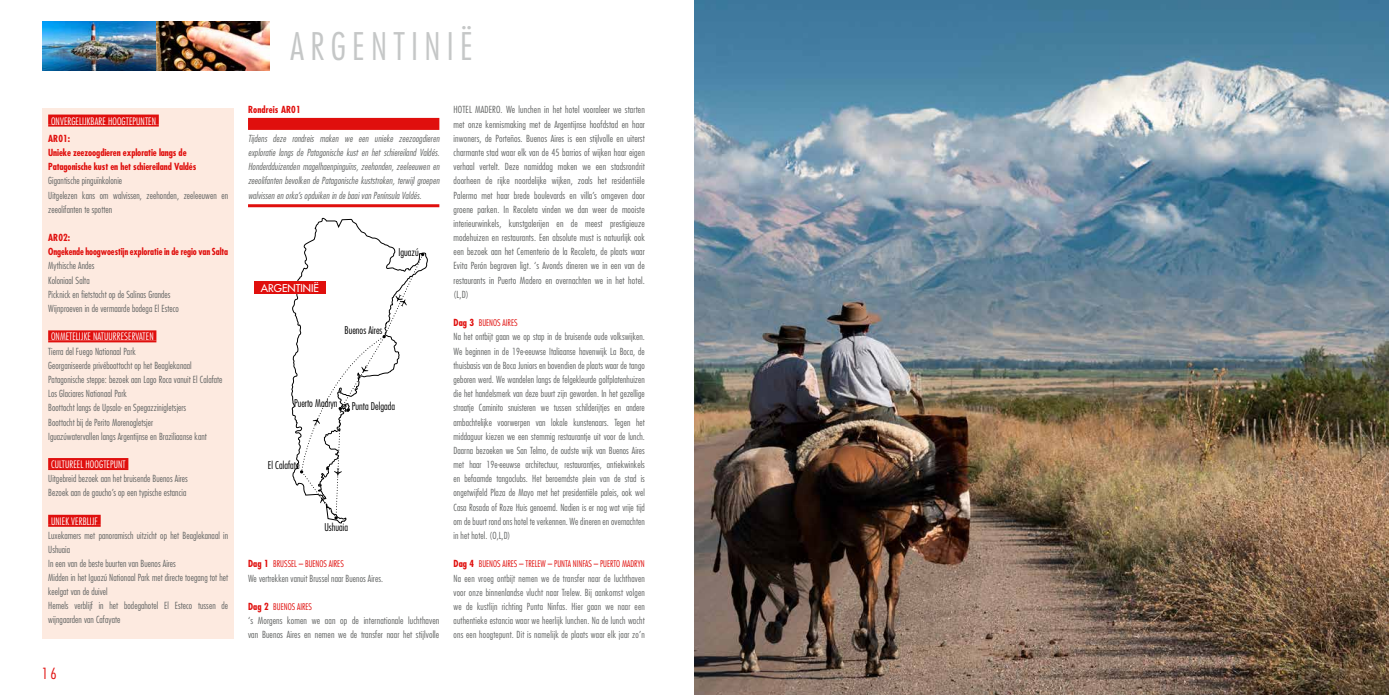
<style>
.page{position:relative;width:1389px;height:695px;background:#fff}
.page>*{position:absolute;margin:0;border:0;box-sizing:border-box;transform-origin:0 0}
.t1{font:300 condensed 37px "Futura Std";letter-spacing:.17em;color:#c5c7c7}
.t2{font:300 condensed 15px "Futura Std";color:#e00f0d}
.t3{font:300 condensed 10.4px "Futura Std";color:#000}
.t4{font:500 10.4px "Futura Std";color:#fff}
.t5{font:300 condensed 10px "Futura Std";letter-spacing:.01em;color:#fff}
.t6{font:300 condensed 9.5px/14.2px "Futura Std";letter-spacing:.01em;color:#626463}
.t7{font:300 condensed 9.5px/14.2px "Futura Std";letter-spacing:.01em;color:#626463;scale:1.04 1}
.t8{font:italic 300 condensed 9.5px/14.2px "Futura Std";letter-spacing:.01em;color:#626463;text-align:justify}
.t9{font:700 condensed 9.5px/14.2px "Futura Std";letter-spacing:-.01em;color:#e00f0d}
.t10{font:700 condensed 9.5px "Futura Std";letter-spacing:.01em;color:#e00f0d}
.t11{font:300 condensed 9px "Futura Std";color:#e00f0d}
.s1{font-weight:700;font-size:9.5px}
</style>
<div class="page">
<img style="left:694px;top:0;width:695px;height:694px">
<img style="left:156px;top:21px;width:113px;height:50px">
<img style="left:43px;top:21px;width:113px;height:50px">
<div style="left:248px;top:118px;width:191px;height:12px;background:#e00f0d"></div>
<hr style="left:248px;top:204px;width:191px;height:3px;background:#e00f0d">
<div style="left:43px;top:108px;width:191px;height:530px;background:#fdeae0"></div>
<div style="left:48px;top:114px;width:111px;height:10px;background:#e00f0d"></div>
<hr style="left:48px;top:124px;width:111px;height:2px;background:#e00f0d">
<div style="left:48px;top:330px;width:108px;height:10px;background:#e00f0d"></div>
<hr style="left:48px;top:340px;width:108px;height:2px;background:#e00f0d">
<div style="left:48px;top:458px;width:80px;height:10px;background:#e00f0d"></div>
<hr style="left:48px;top:468px;width:80px;height:2px;background:#e00f0d">
<div style="left:48px;top:514px;width:53px;height:10px;background:#e00f0d"></div>
<hr style="left:48px;top:524px;width:53px;height:2px;background:#e00f0d">
<div style="left:254px;top:281px;width:71px;height:13px;background:#e00f0d"></div>
<svg style="left:292px;top:218px;width:136px;height:305px"></svg>
<p class="t5" style="left:51px;top:115px;width:107px">ONVERGELIJKBARE HOOGTEPUNTEN</p>
<p class="t9" style="left:48px;top:131px;width:150px">AR01:<br>Unieke zeezoogdieren exploratie langs de<br>Patagonische kust en het schiereiland Valdés</p>
<p class="t6" style="left:48px;top:174px;width:182px">Gigantische pinguïnkolonie<br>Uitgelezen kans om walvissen, zeehonden, zeeleeuwen en zeeolifanten te spotten</p>
<p class="t9" style="left:48px;top:230px;width:182px">AR02:<br>Ongekende hoogwoestijn exploratie in de regio van Salta</p>
<p class="t6" style="left:48px;top:259px;width:132px">Mythische Andes<br>Koloniaal Salta<br>Picknick en fietstocht op de Salinas Grandes<br>Wijnproeven in de vermaarde bodega El Esteco</p>
<p class="t5" style="left:51px;top:331px;width:104px">ONMETELIJKE NATUURRESERVATEN</p>
<p class="t6" style="left:48px;top:344px;width:176px">Tierra del Fuego Nationaal Park<br>Georganiseerde privéboottocht op het Beaglekanaal Patagonische steppe: bezoek aan Lago Roca vanuit El Calafate Los Glaciares Nationaal Park<br>Boottocht langs de Upsala- en Spegazzinigletsjers<br>Boottocht bij de Perito Morenogletsjer<br>Iguazúwatervallen langs Argentijnse en Braziliaanse kant</p>
<p class="t5" style="left:51px;top:458px;width:76px">CULTUREEL HOOGTEPUNT</p>
<p class="t6" style="left:48px;top:471px;width:141px">Uitgebreid bezoek aan het bruisende Buenos Aires<br>Bezoek aan de gaucho’s op een typische estancia</p>
<p class="t5" style="left:51px;top:515px;width:48px">UNIEK VERBLIJF</p>
<p class="t6" style="left:48px;top:528px;width:182px">Luxekamers met panoramisch uitzicht op het Beaglekanaal in Ushuaia<br>In een van de beste buurten van Buenos Aires<br>Midden in het Iguazú Nationaal Park met directe toegang tot het keelgat van de duivel<br>Hemels verblijf in het bodegahotel El Esteco tussen de wijngaarden van Cafayate</p>
<h2 class="t2" style="left:42px;top:664px;width:17px">16</h2>
<h1 class="t1" style="left:291px;top:24px;width:184px">ARGENTINIË</h1>
<p class="t10" style="left:248px;top:104px;width:54px">Rondreis AR01</p>
<p class="t8" style="left:248px;top:131px;width:193px">Tijdens deze rondreis maken we een unieke zeezoogdieren exploratie langs de Patagonische kust en het schiereiland Valdés.<br>Honderdduizenden magelhaenpinguïns, zeehonden, zeeleeuwen en zeeolifanten bevolken de Patagonische kuststroken, terwijl groepen walvissen en orka’s opduiken in de baai van Península Valdés.</p>
<p class="t4" style="left:261px;top:282px;width:60px">ARGENTINIË</p>
<p class="t3" style="left:399px;top:246px;width:22px">Iguazú</p>
<p class="t3" style="left:345px;top:324px;width:39px">Buenos Aires</p>
<p class="t3" style="left:294px;top:396px;width:45px">Puerto Madryn</p>
<p class="t3" style="left:352px;top:400px;width:45px">Punta Delgada</p>
<p class="t3" style="left:268px;top:459px;width:33px">El Calafate</p>
<p class="t3" style="left:324px;top:521px;width:25px">Ushuaia</p>
<p class="t11" style="left:248px;top:558px;width:97px"><span class="s1">Dag 1</span> BRUSSEL – BUENOS AIRES</p>
<p class="t6" style="left:248px;top:570px;width:137px">We vertrekken vanuit Brussel naar Buenos Aires.</p>
<p class="t11" style="left:248px;top:601px;width:66px"><span class="s1">Dag 2</span> BUENOS AIRES</p>
<p class="t7" style="left:248px;top:613px;width:186px">‘s Morgens komen we aan op de internationale luchthaven van Buenos Aires en nemen we de transfer naar het stijlvolle</p>
<p class="t7" style="left:454px;top:103px;width:186px;text-align:justify">HOTEL MADERO. We lunchen in het hotel vooraleer we starten met onze kennismaking met de Argentijnse hoofdstad en haar inwoners, de Porteños. Buenos Aires is een stijlvolle en uiterst charmante stad waar elk van de 45 barrios of wijken haar eigen verhaal vertelt. Deze namiddag maken we een stadsrondrit doorheen de rijke noordelijke wijken, zoals het residentiële Palermo met haar brede boulevards en villa’s omgeven door groene parken. In Recoleta vinden we dan weer de mooiste interieurwinkels, kunstgalerijen en de meest prestigieuze modehuizen en restaurants. Een absolute must is natuurlijk ook een bezoek aan het Cementerio de la Recoleta, de plaats waar Evita Perón begraven ligt. ‘s Avonds dineren we in een van de restaurants in Puerto Madero en overnachten we in het hotel. (L,D)</p>
<p class="t11" style="left:454px;top:317px;width:66px"><span class="s1">Dag 3</span> BUENOS AIRES</p>
<p class="t6" style="left:454px;top:330px;width:193px;text-align:justify">Na het ontbijt gaan we op stap in de bruisende oude volkswijken.<br>We beginnen in de 19e-eeuwse Italiaanse havenwijk La Boca, de thuisbasis van de Boca Juniors en bovendien de plaats waar de tango geboren werd. We wandelen langs de felgekleurde golfplatenhuizen die het handelsmerk van deze buurt zijn geworden. In het gezellige straatje Caminito snuisteren we tussen schilderijtjes en andere ambachtelijke voorwerpen van lokale kunstenaars. Tegen het middaguur kiezen we een stemmig restaurantje uit voor de lunch.<br>Daarna bezoeken we San Telmo, de oudste wijk van Buenos Aires met haar 19e-eeuwse architectuur, restaurantjes, antiekwinkels en befaamde tangoclubs. Het beroemdste plein van de stad is ongetwijfeld Plaza de Mayo met het presidentiële paleis, ook wel Casa Rosada of Roze Huis genoemd. Nadien is er nog wat vrije tijd om de buurt rond ons hotel te verkennen. We dineren en overnachten in het hotel. (O,L,D)</p>
<p class="t11" style="left:454px;top:558px;width:193px"><span class="s1">Dag 4</span> BUENOS AIRES – TRELEW – PUNTA NINFAS – PUERTO MADRYN</p>
<p class="t6" style="left:454px;top:570px;width:193px;text-align:justify">Na een vroeg ontbijt nemen we de transfer naar de luchthaven voor onze binnenlandse vlucht naar Trelew. Bij aankomst volgen we de kustlijn richting Punta Ninfas. Hier gaan we naar een authentieke estancia waar we heerlijk lunchen. Na de lunch wacht ons een hoogtepunt. Dit is namelijk de plaats waar elk jaar zo’n</p>
</div>
